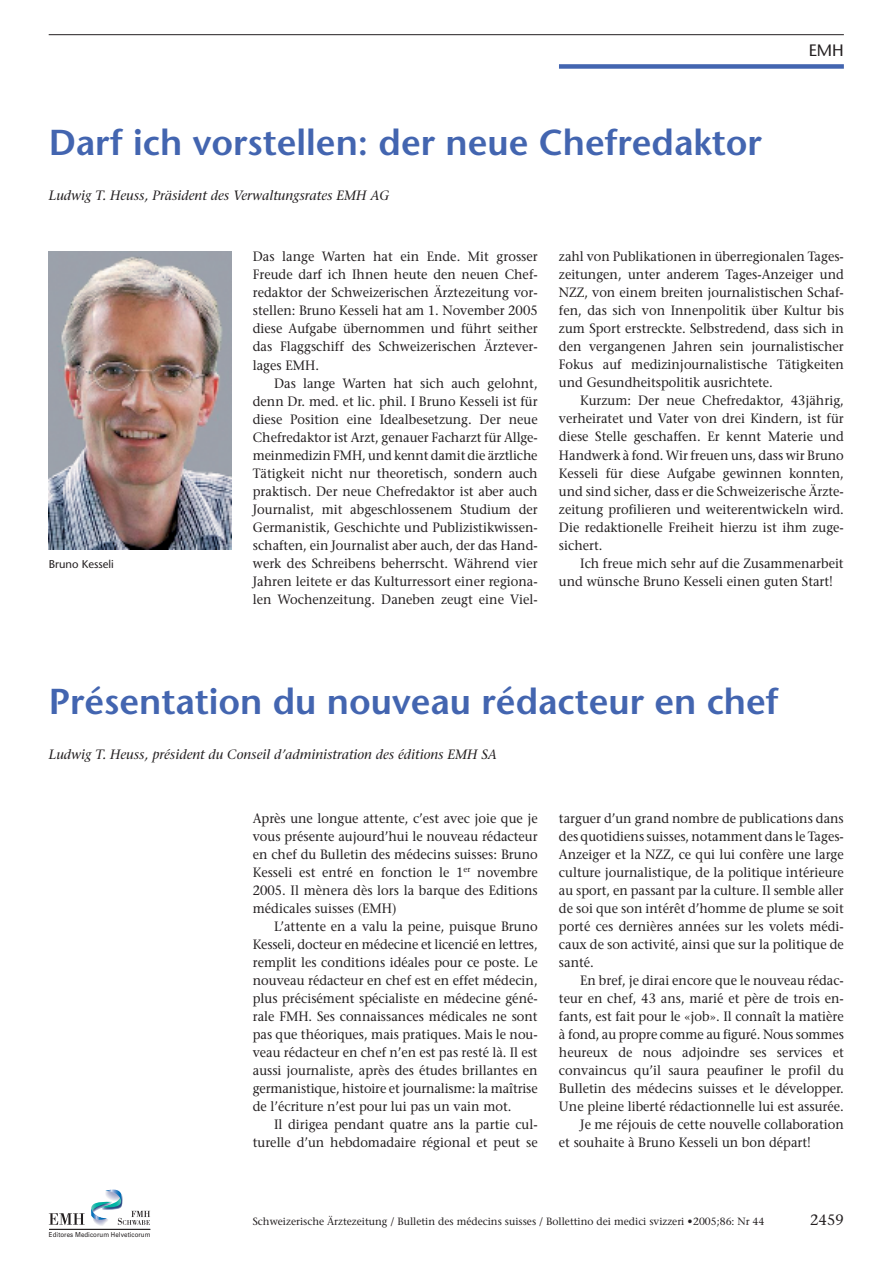
<style>
.page{position:relative;width:893px;height:1263px;background:#fff}
.page>*{position:absolute;margin:0;border:0;box-sizing:border-box;transform-origin:0 0}
.t1{font:600 36px "Stone Sans";color:#4365b0}
.t2{font:16.5px "Stone Sans";color:#231f20}
.t3{font:15px "Stone Serif";color:#231f20}
.t4{font:13.5px/18px "Stone Serif";color:#231f20;text-align:justify;scale:.95 1}
.t5{font:italic 13.5px "Stone Serif";color:#231f20}
.t6{font:11.25px "Stone Sans";color:#231f20}
.t7{font:10.5px "Stone Serif";color:#231f20}
.t8{font:6.75px "Univers";letter-spacing:.01em;color:#231f20;scale:.9 1}
</style>
<div class="page">
<div style="left:559px;top:64px;width:285px;height:5px;background:#4365b0"></div>
<svg style="left:49px;top:1213px;width:36px;height:12px"></svg>
<svg style="left:91px;top:1189px;width:59px;height:37px"></svg>
<hr style="left:49px;top:1229px;width:101px;height:1px;background:#231f20">
<hr style="left:49px;top:34px;width:795px;height:1px;background:#231f20">
<img style="left:49px;top:252px;width:182px;height:297px">
<h1 class="t1" style="left:49px;top:128px;width:715px">Darf ich vorstellen: der neue Chefredaktor</h1>
<p class="t5" style="left:49px;top:190px;width:342px">Ludwig T. Heuss, Präsident des Verwaltungsrates EMH AG</p>
<p class="t2" style="left:809px;top:43px;width:37px">EMH</p>
<p class="t6" style="left:49px;top:560px;width:67px">Bruno Kesseli</p>
<p class="t4" style="left:253px;top:249px;width:301px">Das lange Warten hat ein Ende. Mit grosser Freude darf ich Ihnen heute den neuen Chef&shy;redaktor der Schweizerischen Ärztezeitung vor&shy;stellen: Bruno Kesseli hat am 1. November 2005 diese Aufgabe übernommen und führt seither das Flaggschiff des Schweizerischen Ärztever&shy;lages EMH.</p>
<p class="t4" style="left:253px;top:375px;width:301px;text-indent:21px">Das lange Warten hat sich auch gelohnt, denn Dr. med. et lic. phil. I Bruno Kesseli ist für diese Position eine Idealbesetzung. Der neue Chefredaktor ist Arzt, genauer Facharzt für Allge&shy;meinmedizin FMH, und kennt damit die ärztliche Tätigkeit nicht nur theoretisch, sondern auch praktisch. Der neue Chefredaktor ist aber auch Journalist, mit abgeschlossenem Studium der Germanistik, Geschichte und Publizistikwissen&shy;schaften, ein Journalist aber auch, der das Hand&shy;werk des Schreibens beherrscht. Während vier Jahren leitete er das Kulturressort einer regiona&shy;len Wochenzeitung. Daneben zeugt eine Viel-</p>
<p class="t4" style="left:559px;top:249px;width:301px">zahl von Publikationen in überregionalen Tages&shy;zeitungen, unter anderem Tages-Anzeiger und NZZ, von einem breiten journalistischen Schaf&shy;fen, das sich von Innenpolitik über Kultur bis zum Sport erstreckte. Selbstredend, dass sich in den vergangenen Jahren sein journalistischer Fokus auf medizinjournalistische Tätigkeiten und Gesundheitspolitik ausrichtete.</p>
<p class="t4" style="left:559px;top:393px;width:301px;text-indent:21px">Kurzum: Der neue Chefredaktor, 43jährig, verheiratet und Vater von drei Kindern, ist für diese Stelle geschaffen. Er kennt Materie und Handwerk à fond. Wir freuen uns, dass wir Bruno Kesseli für diese Aufgabe gewinnen konnten, und sind sicher, dass er die Schweizerische Ärzte&shy;zeitung profilieren und weiterentwickeln wird.<br>Die redaktionelle Freiheit hierzu ist ihm zuge&shy;sichert.</p>
<p class="t4" style="left:559px;top:555px;width:301px;text-indent:21px">Ich freue mich sehr auf die Zusammenarbeit und wünsche Bruno Kesseli einen guten Start!</p>
<h1 class="t1" style="left:49px;top:687px;width:731px">Présentation du nouveau rédacteur en chef</h1>
<p class="t5" style="left:49px;top:749px;width:450px">Ludwig T. Heuss, président du Conseil d’administration des éditions EMH SA</p>
<p class="t4" style="left:253px;top:810px;width:301px">Après une longue attente, c’est avec joie que je vous présente aujourd’hui le nouveau rédacteur en chef du Bulletin des médecins suisses: Bruno Kesseli est entré en fonction le 1<sup>er</sup> novembre 2005. Il mènera dès lors la barque des Editions médicales suisses (EMH)</p>
<p class="t4" style="left:253px;top:918px;width:301px;text-indent:21px">L’attente en a valu la peine, puisque Bruno Kesseli, docteur en médecine et licencié en lettres, remplit les conditions idéales pour ce poste. Le nouveau rédacteur en chef est en effet médecin, plus précisément spécialiste en médecine géné&shy;rale FMH. Ses connaissances médicales ne sont pas que théoriques, mais pratiques. Mais le nou&shy;veau rédacteur en chef n’en est pas resté là. Il est aussi journaliste, après des études brillantes en germanistique, histoire et journalisme: la maîtrise de l’écriture n’est pour lui pas un vain mot.</p>
<p class="t4" style="left:253px;top:1116px;width:301px;text-align:right">Il dirigea pendant quatre ans la partie cul&shy;turelle d’un hebdomadaire régional et peut se</p>
<p class="t4" style="left:559px;top:810px;width:301px">targuer d’un grand nombre de publications dans des quotidiens suisses, notamment dans le Tages-Anzeiger et la NZZ, ce qui lui confère une large culture journalistique, de la politique intérieure au sport, en passant par la culture. Il semble aller de soi que son intérêt d’homme de plume se soit porté ces dernières années sur les volets médi&shy;caux de son activité, ainsi que sur la politique de santé.</p>
<p class="t4" style="left:580px;top:972px;width:279px">En bref, je dirai encore que le nouveau rédac-</p>
<p class="t4" style="left:559px;top:990px;width:301px">teur en chef, 43 ans, marié et père de trois en-</p>
<p class="t4" style="left:559px;top:1008px;width:301px">fants, est fait pour le «job». Il connaît la matière</p>
<p class="t4" style="left:559px;top:1026px;width:301px">à fond, au propre comme au figuré. Nous sommes</p>
<p class="t4" style="left:559px;top:1044px;width:301px">heureux de nous adjoindre ses services et</p>
<p class="t4" style="left:559px;top:1062px;width:301px">convaincus qu’il saura peaufiner le profil du</p>
<p class="t4" style="left:559px;top:1080px;width:301px">Bulletin des médecins suisses et le développer.</p>
<p class="t4" style="left:559px;top:1098px;width:301px">Une pleine liberté rédactionnelle lui est assurée.</p>
<p class="t4" style="left:580px;top:1116px;width:279px">Je me réjouis de cette nouvelle collaboration</p>
<p class="t4" style="left:559px;top:1134px;width:267px">et souhaite à Bruno Kesseli un bon départ!</p>
<p class="t8" style="left:49px;top:1232px;width:114px">Editores Medicorum Helveticorum</p>
<p class="t7" style="left:253px;top:1217px;width:513px">Schweizerische Ärztezeitung / Bulletin des médecins suisses / Bollettino dei medici svizzeri •2005;86: Nr 44</p>
<p class="t3" style="left:810px;top:1213px;width:35px">2459</p>
</div>
